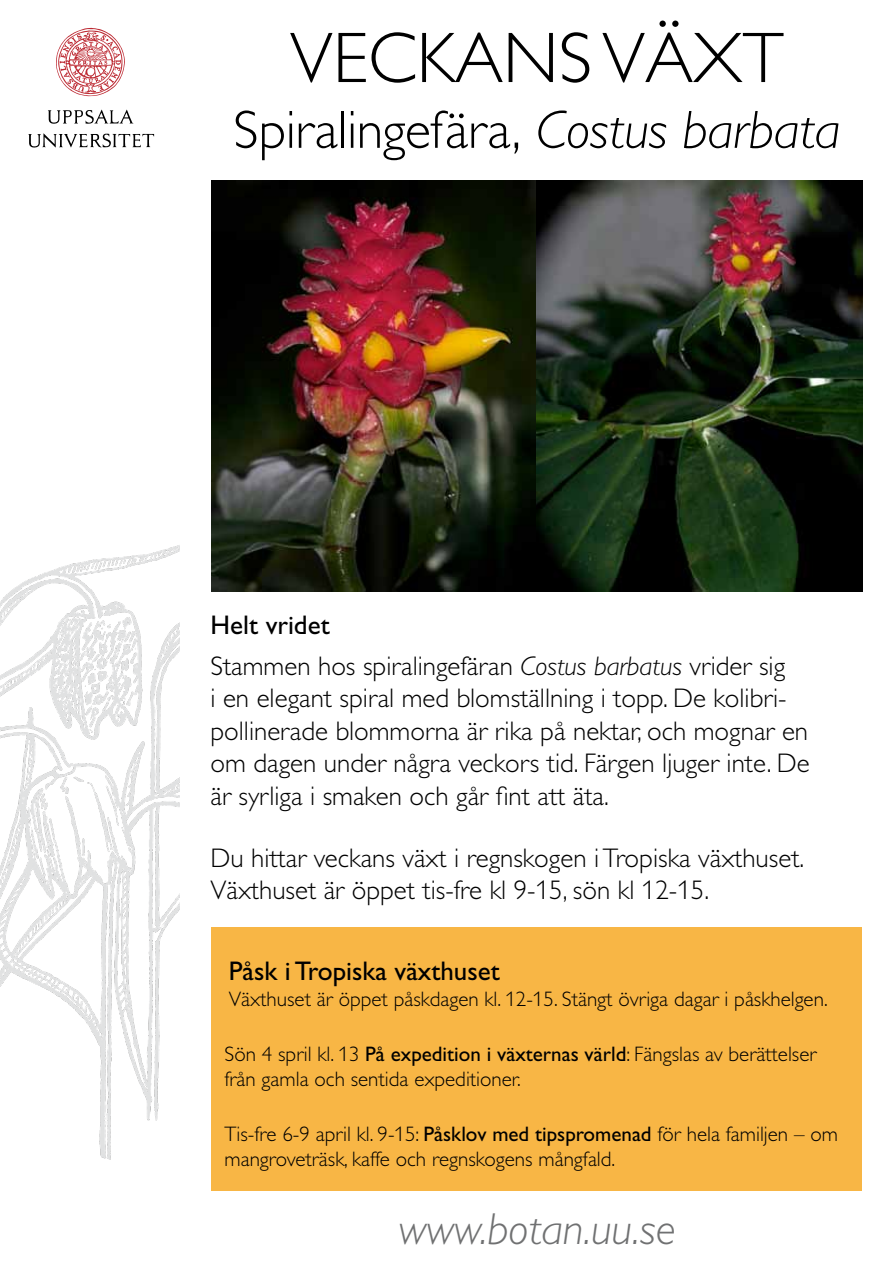
<style>
.page{position:relative;width:893px;height:1263px;background:#fff}
.page>*{position:absolute;margin:0;border:0;box-sizing:border-box;transform-origin:0 0}
.t1{font:300 72px "Gill Alt One";color:#000}
.t2{font:300 54px "Gill Alt One";letter-spacing:-.01em;color:#000}
.t3{font:italic 300 45px "Gill Alt One";color:#707172}
.t4{font:300 27px/32.4px "Gill Alt One";color:#000}
.t5{font:27px "Gill Alt One";color:#000}
.t6{font:300 21px/25.2px "Gill Alt One";color:#000}
.s1{font-style:italic}
.s2{font-weight:400}
</style>
<div class="page">
<svg style="left:48px;top:110px;width:85px;height:14px"></svg>
<svg style="left:28px;top:133px;width:126px;height:15px"></svg>
<svg style="left:56px;top:28px;width:69px;height:68px"></svg>
<img style="left:1px;top:545px;width:178px;height:615px">
<img style="left:212px;top:180px;width:650px;height:412px">
<img style="left:537px;top:181px;width:325px;height:411px">
<div style="left:212px;top:927px;width:650px;height:263px;background:#f8b645"></div>
<h1 class="t1" style="left:290px;top:17px;width:495px">VECKANS VÄXT</h1>
<h2 class="t2" style="left:233px;top:99px;width:609px">Spiralingefära, <span class="s1">Costus barbata</span></h2>
<p class="t4" style="left:210px;top:604px;width:576px;line-height:41px"><span class="s2">Helt vridet<br></span>Stammen hos spiralingefäran <span class="s1">Costus barbatus</span> vrider sig</p>
<p class="t4" style="left:210px;top:682px;width:601px">i en elegant spiral med blomställning i topp. De kolibri&shy;pollinerade blommorna är rika på nektar, och mognar en om dagen under några veckors tid. Färgen ljuger inte. De är syrliga i smaken och går fint att äta.</p>
<p class="t4" style="left:210px;top:841px;width:595px">Du hittar veckans växt i regnskogen i Tropiska växthuset.<br>Växthuset är öppet tis-fre kl 9-15, sön kl 12-15.</p>
<p class="t5" style="left:229px;top:956px;width:272px">Påsk i Tropiska växthuset</p>
<p class="t6" style="left:229px;top:986px;width:600px">Växthuset är öppet påskdagen kl. 12-15. Stängt övriga dagar i påskhelgen.</p>
<p class="t6" style="left:225px;top:1041px;width:593px">Sön 4 spril kl. 13 <span class="s2">På expedition i växternas värld</span>: Fängslas av berättelser från gamla och sentida expeditioner.</p>
<p class="t6" style="left:225px;top:1121px;width:615px">Tis-fre 6-9 april kl. 9-15: <span class="s2">Påsklov med tipspromenad</span> för hela familjen – om mangroveträsk, kaffe och regnskogens mångfald.</p>
<h3 class="t3" style="left:399px;top:1204px;width:279px">www.botan.uu.se</h3>
</div>
